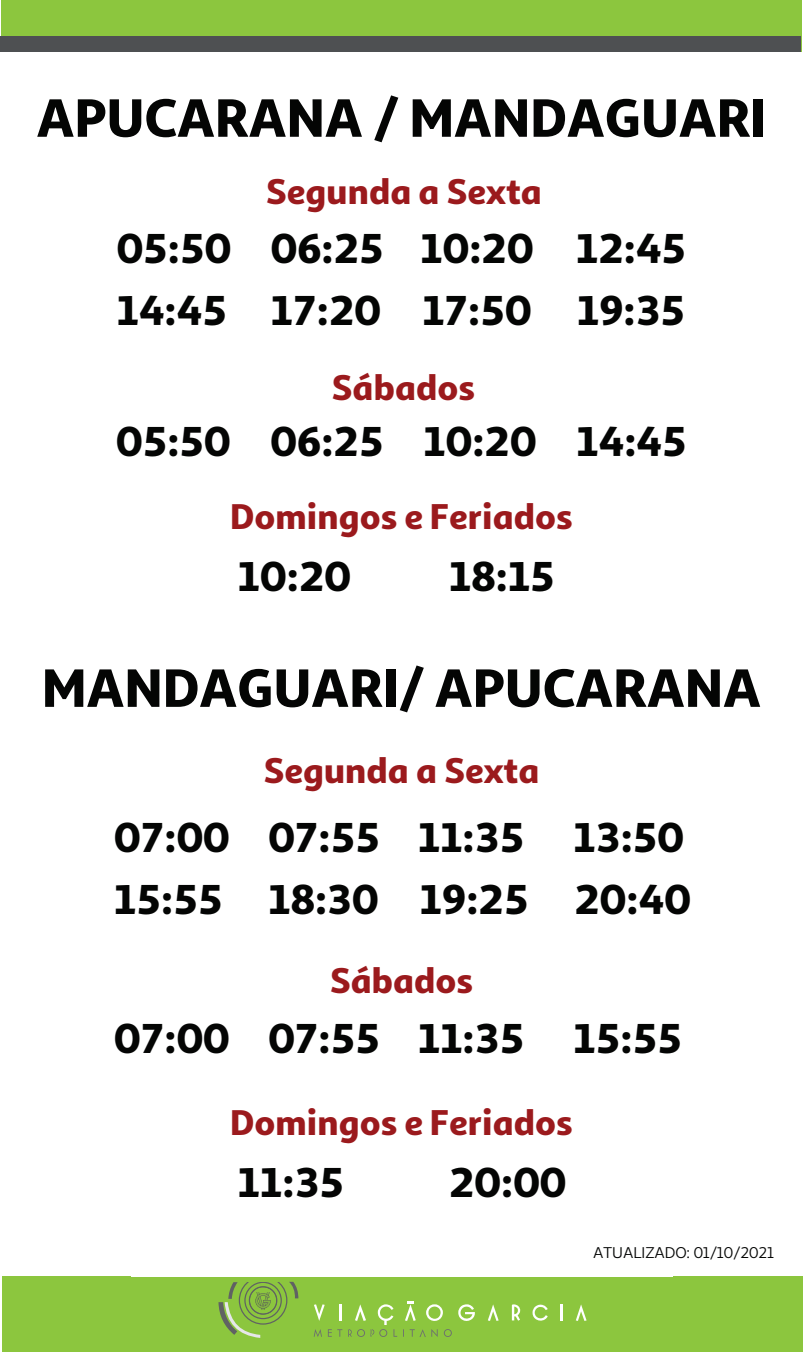
<style>
.page{position:relative;width:803px;height:1352px;background:#fff}
.page>*{position:absolute;margin:0;border:0;box-sizing:border-box;transform-origin:0 0}
.t1{font:900 54.25px "Sana Sans Alt";color:#040504}
.t2{font:900 42px "Sana Sans Alt";color:#040504}
.t3{font:900 36.05px "Sana Sans Alt";color:#9b1a1d}
.t4{font:15.75px "Sana Sans Alt";color:#040504}
</style>
<div class="page">
<div style="left:1px;top:0;width:801px;height:52px;background:#8cc63e"></div>
<div style="left:0;top:36px;width:801px;height:16px;background:#4e5052"></div>
<div style="left:2px;top:1276px;width:801px;height:76px;background:#8cc63e"></div>
<svg style="left:458px;top:1304px;width:17px;height:17px"></svg>
<svg style="left:532px;top:1304px;width:15px;height:17px"></svg>
<svg style="left:512px;top:1304px;width:9px;height:16px"></svg>
<svg style="left:576px;top:1304px;width:10px;height:17px"></svg>
<svg style="left:488px;top:1304px;width:10px;height:17px"></svg>
<hr style="left:560px;top:1304px;width:3px;height:17px;background:#fff">
<svg style="left:314px;top:1301px;width:138px;height:36px"></svg>
<div style="left:244px;top:1281px;width:38px;height:38px;border:1px solid #606263;border-radius:50%"></div>
<svg style="left:218px;top:1281px;width:59px;height:57px"></svg>
<svg style="left:289px;top:1282px;width:9px;height:16px"></svg>
<hr style="left:132px;top:1276px;width:541px;height:1px;background:#fff">
<p class="t1" style="left:37px;top:83px;width:731px">APUCARANA / MANDAGUARI</p>
<p class="t2" style="left:117px;top:222px;width:116px">05:50</p>
<p class="t2" style="left:117px;top:284px;width:112px">14:45</p>
<p class="t3" style="left:266px;top:168px;width:278px">Segunda a Sexta</p>
<p class="t2" style="left:271px;top:222px;width:115px">06:25</p>
<p class="t2" style="left:271px;top:284px;width:112px">17:20</p>
<p class="t2" style="left:420px;top:222px;width:115px">10:20</p>
<p class="t2" style="left:422px;top:284px;width:111px">17:50</p>
<p class="t3" style="left:331px;top:364px;width:145px">Sábados</p>
<p class="t2" style="left:576px;top:222px;width:112px">12:45</p>
<p class="t2" style="left:577px;top:284px;width:110px">19:35</p>
<p class="t2" style="left:116px;top:415px;width:572px">05:50 06:25 10:20 14:45</p>
<p class="t3" style="left:230px;top:493px;width:344px">Domingos e Feriados</p>
<p class="t2" style="left:238px;top:550px;width:115px">10:20</p>
<p class="t2" style="left:449px;top:550px;width:107px">18:15</p>
<p class="t1" style="left:42px;top:653px;width:720px">MANDAGUARI/ APUCARANA</p>
<p class="t2" style="left:114px;top:810px;width:117px">07:00</p>
<p class="t2" style="left:114px;top:872px;width:110px">15:55</p>
<p class="t3" style="left:263px;top:747px;width:278px">Segunda a Sexta</p>
<p class="t2" style="left:268px;top:810px;width:113px">07:55</p>
<p class="t2" style="left:268px;top:872px;width:112px">18:30</p>
<p class="t2" style="left:418px;top:810px;width:108px">11:35</p>
<p class="t2" style="left:420px;top:872px;width:110px">19:25</p>
<p class="t3" style="left:330px;top:957px;width:145px">Sábados</p>
<p class="t2" style="left:573px;top:810px;width:112px">13:50</p>
<p class="t2" style="left:574px;top:872px;width:118px">20:40</p>
<p class="t2" style="left:114px;top:1012px;width:569px">07:00 07:55 11:35 15:55</p>
<p class="t3" style="left:230px;top:1099px;width:344px">Domingos e Feriados</p>
<p class="t2" style="left:238px;top:1156px;width:108px">11:35</p>
<p class="t2" style="left:449px;top:1156px;width:119px">20:00</p>
<p class="t4" style="left:593px;top:1243px;width:182px">ATUALIZADO: 01/10/2021</p>
</div>
